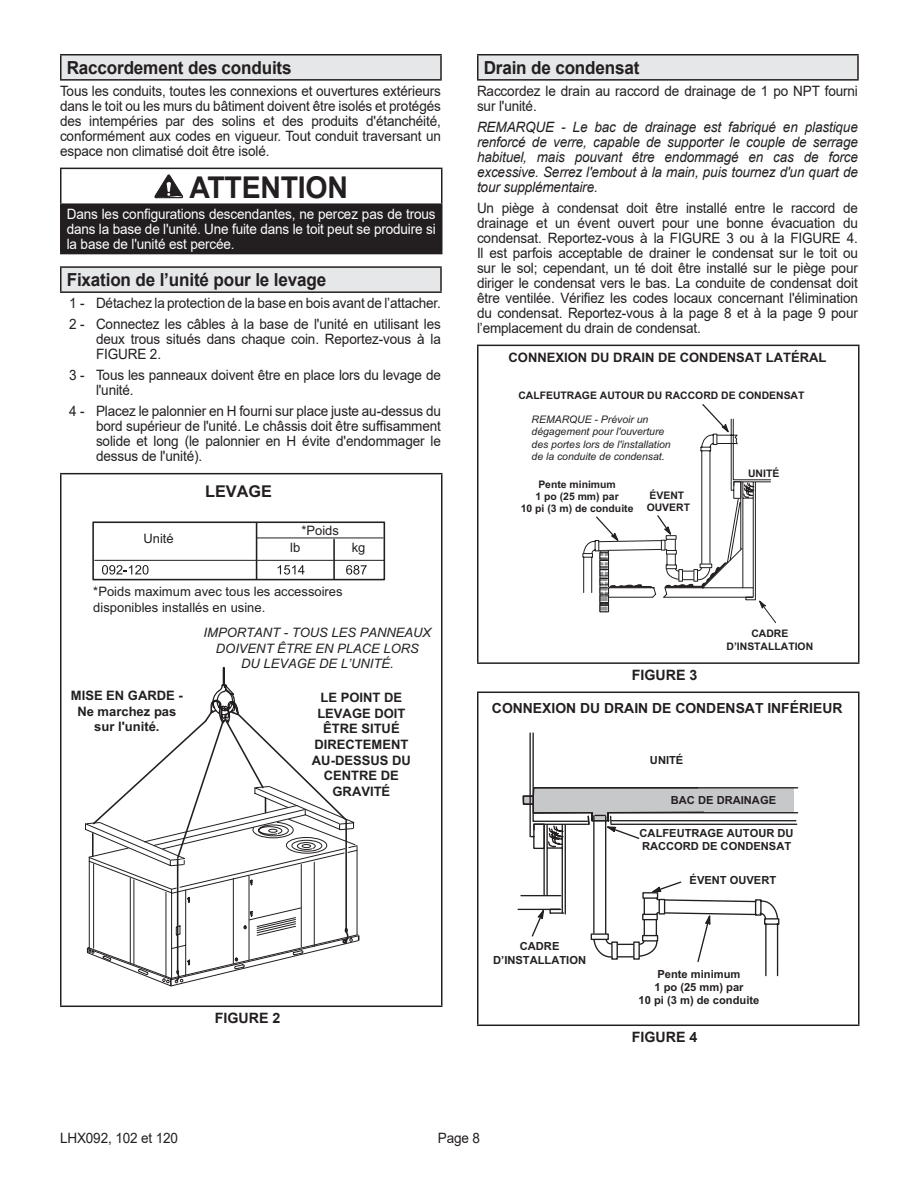
<style>
.page{position:relative;width:918px;height:1188px;background:#fff}
.page>*{position:absolute;margin:0;border:0;box-sizing:border-box;transform-origin:0 0}
.WARNING_20pt{font:700 30px "Arial";letter-spacing:-.01em;color:#231f20;scale:.95 1}
.Header_1_TOC{font:700 18px "Arial";letter-spacing:-.01em;color:#231f20;scale:.95 1}
.t1{font:700 16.2px "Arial";color:#231f20}
.Paragraph{font:14.25px/15px "Arial";letter-spacing:-.01em;color:#231f20;text-align:justify;scale:.95 1}
.Paragraph_NOTE__Italic{font:italic 14.25px/15px "Arial";letter-spacing:-.01em;color:#231f20;text-align:justify;scale:.95 1}
.White_10pt{font:14.25px/15px "Arial";letter-spacing:-.01em;color:#fff;text-align:justify;scale:.95 1}
.t2{font:700 14.25px "Arial";color:#231f20}
.t3{font:700 13.95px "Arial";color:#231f20}
.t4{font:700 13.05px/15.6px "Arial";color:#231f20;text-align:center}
.t5{font:13.05px/15.6px "Arial";color:#231f20}
.t6{font:italic 13.05px/15.6px "Arial";color:#231f20;text-align:center}
.t7{font:700 11.1px/13.4px "Arial";color:#231f20;text-align:center}
.t8{font:700 10.35px/12.5px "Arial";color:#231f20;text-align:center}
.t9{font:italic 10.35px/12.5px "Arial";color:#231f20}
</style>
<div class="page">
<div style="left:61px;top:55px;width:380px;height:25px;background:#e6e7e9"></div>
<hr style="left:60px;top:54px;width:382px;height:2px;background:#231f20">
<hr style="left:60px;top:56px;width:2px;height:23px;background:#231f20">
<hr style="left:440px;top:56px;width:2px;height:23px;background:#231f20">
<hr style="left:60px;top:79px;width:382px;height:2px;background:#231f20">
<div style="left:61px;top:204px;width:381px;height:50px;background:#231f20"></div>
<hr style="left:60px;top:168px;width:382px;height:1px;background:#231f20">
<hr style="left:60px;top:169px;width:2px;height:34px;background:#231f20">
<hr style="left:441px;top:169px;width:1px;height:34px;background:#231f20">
<hr style="left:60px;top:203px;width:382px;height:2px;background:#231f20">
<hr style="left:60px;top:205px;width:2px;height:48px;background:#231f20">
<hr style="left:60px;top:253px;width:382px;height:1px;background:#231f20">
<svg style="left:154px;top:174px;width:29px;height:25px"></svg>
<div style="left:61px;top:267px;width:380px;height:25px;background:#e6e7e9"></div>
<hr style="left:60px;top:266px;width:382px;height:2px;background:#231f20">
<hr style="left:60px;top:268px;width:2px;height:23px;background:#231f20">
<hr style="left:440px;top:268px;width:2px;height:23px;background:#231f20">
<hr style="left:60px;top:291px;width:382px;height:2px;background:#231f20">
<hr style="left:60px;top:473px;width:382px;height:1px;background:#231f20">
<hr style="left:60px;top:474px;width:2px;height:532px;background:#231f20">
<hr style="left:441px;top:474px;width:1px;height:532px;background:#231f20">
<hr style="left:60px;top:1006px;width:382px;height:1px;background:#231f20">
<svg style="left:86px;top:668px;width:273px;height:318px"></svg>
<svg style="left:278px;top:565px;width:27px;height:10px"></svg>
<svg style="left:102px;top:565px;width:47px;height:10px"></svg>
<svg style="left:346px;top:565px;width:21px;height:10px"></svg>
<div style="left:92px;top:521px;width:293px;height:59px;border:2px solid #231f20"></div>
<hr style="left:95px;top:560px;width:289px;height:1px;background:#231f20">
<hr style="left:256px;top:523px;width:1px;height:56px;background:#231f20">
<hr style="left:257px;top:538px;width:126px;height:1px;background:#231f20">
<hr style="left:333px;top:540px;width:2px;height:39px;background:#231f20">
<div style="left:478px;top:55px;width:380px;height:25px;background:#e6e7e9"></div>
<hr style="left:477px;top:54px;width:382px;height:2px;background:#231f20">
<svg style="left:477px;top:56px;width:1px;height:23px"></svg>
<hr style="left:857px;top:56px;width:2px;height:23px;background:#231f20">
<hr style="left:477px;top:79px;width:382px;height:2px;background:#231f20">
<hr style="left:477px;top:345px;width:383px;height:1px;background:#231f20">
<hr style="left:477px;top:346px;width:1px;height:316px;background:#231f20">
<hr style="left:858px;top:346px;width:2px;height:316px;background:#231f20">
<hr style="left:477px;top:662px;width:383px;height:2px;background:#231f20">
<svg style="left:582px;top:404px;width:194px;height:219px"></svg>
<hr style="left:477px;top:692px;width:383px;height:1px;background:#231f20">
<hr style="left:477px;top:693px;width:1px;height:332px;background:#231f20">
<hr style="left:858px;top:693px;width:2px;height:332px;background:#231f20">
<hr style="left:477px;top:1025px;width:383px;height:1px;background:#231f20">
<svg style="left:517px;top:732px;width:282px;height:245px"></svg>
<p class="Header_1_TOC" style="left:67px;top:55px;width:238px">Raccordement des conduits</p>
<p class="Paragraph" style="left:60px;top:83px;width:403px">Tous les conduits, toutes les connexions et ouvertures extérieurs dans le toit ou les murs du bâtiment doivent être isolés et protégés des intempéries par des solins et des produits d'étanchéité, conformément aux codes en vigueur. Tout conduit traversant un espace non climatisé doit être isolé.</p>
<p class="WARNING_20pt" style="left:189px;top:167px;width:169px">ATTENTION</p>
<p class="White_10pt" style="left:67px;top:206px;width:390px">Dans les configurations descendantes, ne percez pas de trous dans la base de l'unité. Une fuite dans le toit peut se produire si la base de l'unité est percée.</p>
<p class="Header_1_TOC" style="left:67px;top:267px;width:275px">Fixation de l’unité pour le levage</p>
<p class="Paragraph" style="left:69px;top:295px;width:393px">1 - Détachez la protection de la base en bois avant de l’attacher.</p>
<p class="Paragraph" style="left:96px;top:316px;width:365px;text-indent:-27px">2 - Connectez les câbles à la base de l'unité en utilisant les deux trous situés dans chaque coin. Reportez-vous à la FIGURE 2.</p>
<p class="Paragraph" style="left:96px;top:367px;width:365px;text-indent:-27px">3 - Tous les panneaux doivent être en place lors du levage de l'unité.</p>
<p class="Paragraph" style="left:96px;top:403px;width:365px;text-indent:-27px">4 - Placez le palonnier en H fourni sur place juste au-dessus du bord supérieur de l'unité. Le châssis doit être suffisamment solide et long (le palonnier en H évite d'endommager le dessus de l'unité).</p>
<p class="t5" style="left:143px;top:530px;width:32px">Unité</p>
<p class="t1" style="left:205px;top:480px;width:68px">LEVAGE</p>
<p class="t5" style="left:301px;top:522px;width:39px">*Poids</p>
<p class="t5" style="left:290px;top:540px;width:12px">lb</p>
<p class="t5" style="left:352px;top:540px;width:15px">kg</p>
<p class="t5" style="left:93px;top:584px;width:251px">*Poids maximum avec tous les accessoires disponibles installés en usine.</p>
<p class="t4" style="left:71px;top:688px;width:114px">MISE EN GARDE -<br>Ne marchez pas sur l'unité.</p>
<p class="t6" style="left:204px;top:625px;width:229px">IMPORTANT - TOUS LES PANNEAUX<br>DOIVENT ÊTRE EN PLACE LORS<br>DU LEVAGE DE L’UNITÉ.</p>
<p class="t4" style="left:312px;top:690px;width:100px">LE POINT DE<br>LEVAGE DOIT<br>ÊTRE SITUÉ<br>DIRECTEMENT<br>AU-DESSUS DU<br>CENTRE DE<br>GRAVITÉ</p>
<p class="t2" style="left:215px;top:1008px;width:67px">FIGURE 2</p>
<p class="Header_1_TOC" style="left:484px;top:55px;width:165px">Drain de condensat</p>
<p class="Paragraph" style="left:477px;top:83px;width:403px">Raccordez le drain au raccord de drainage de 1 po NPT fourni sur l'unité.</p>
<p class="Paragraph_NOTE__Italic" style="left:477px;top:119px;width:403px">REMARQUE - Le bac de drainage est fabriqué en plastique renforcé de verre, capable de supporter le couple de serrage habituel, mais pouvant être endommagé en cas de force excessive. Serrez l'embout à la main, puis tournez d'un quart de tour supplémentaire.</p>
<p class="Paragraph" style="left:477px;top:200px;width:403px">Un piège à condensat doit être installé entre le raccord de drainage et un évent ouvert pour une bonne évacuation du condensat. Reportez-vous à la FIGURE 3 ou à la FIGURE 4.<br>Il est parfois acceptable de drainer le condensat sur le toit ou sur le sol; cependant, un té doit être installé sur le piège pour diriger le condensat vers le bas. La conduite de condensat doit être ventilée. Vérifiez les codes locaux concernant l'élimination du condensat. Reportez-vous à la page 8 et à la page 9 pour l’emplacement du drain de condensat.</p>
<p class="t4" style="left:509px;top:350px;width:319px">CONNEXION DU DRAIN DE CONDENSAT LATÉRAL</p>
<p class="t8" style="left:518px;top:389px;width:288px">CALFEUTRAGE AUTOUR DU RACCORD DE CONDENSAT</p>
<p class="t9" style="left:532px;top:413px;width:141px">REMARQUE - Prévoir un dégagement pour l'ouverture des portes lors de l'installation de la conduite de condensat.</p>
<p class="t8" style="left:521px;top:478px;width:114px">Pente minimum<br>1 po (25 mm) par<br>10 pi (3 m) de conduite</p>
<p class="t8" style="left:647px;top:489px;width:45px;text-align:left">ÉVENT<br>OUVERT</p>
<p class="t8" style="left:748px;top:467px;width:33px">UNITÉ</p>
<p class="t2" style="left:632px;top:664px;width:67px">FIGURE 3</p>
<p class="t8" style="left:727px;top:628px;width:88px">CADRE<br>D’INSTALLATION</p>
<p class="t3" style="left:492px;top:698px;width:352px">CONNEXION DU DRAIN DE CONDENSAT INFÉRIEUR</p>
<p class="t7" style="left:650px;top:753px;width:35px">UNITÉ</p>
<p class="t7" style="left:671px;top:794px;width:107px">BAC DE DRAINAGE</p>
<p class="t7" style="left:640px;top:827px;width:156px;text-align:left">CALFEUTRAGE AUTOUR DU<br>RACCORD DE CONDENSAT</p>
<p class="t7" style="left:493px;top:940px;width:94px">CADRE<br>D’INSTALLATION</p>
<p class="t7" style="left:690px;top:874px;width:88px">ÉVENT OUVERT</p>
<p class="t7" style="left:639px;top:967px;width:122px">Pente minimum<br>1 po (25 mm) par<br>10 pi (3 m) de conduite</p>
<p class="t2" style="left:632px;top:1027px;width:67px">FIGURE 4</p>
<p class="Paragraph" style="left:60px;top:1130px;width:126px">LHX092, 102 et 120</p>
<p class="Paragraph" style="left:438px;top:1130px;width:46px">Page 8</p>
</div>
